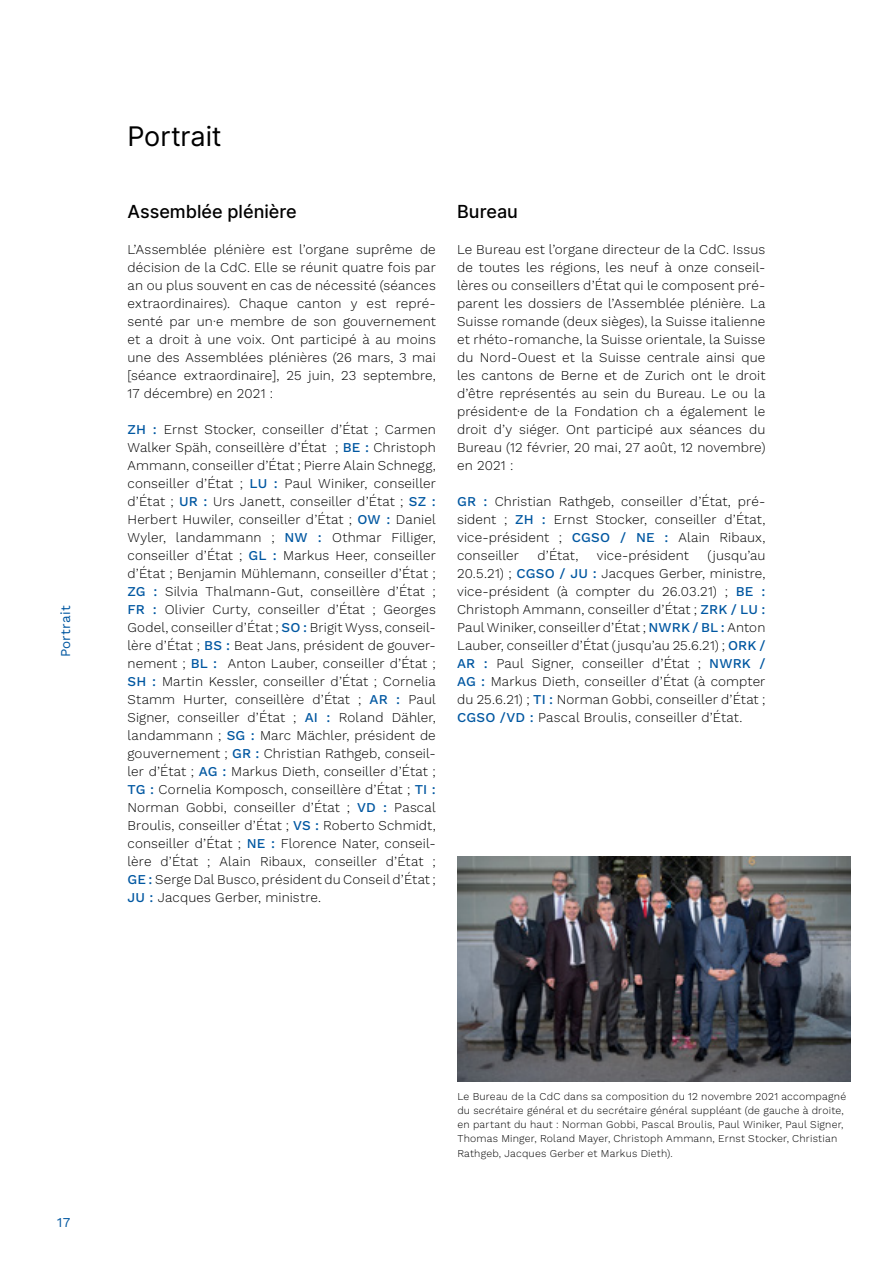
<style>
.page{position:relative;width:893px;height:1263px;background:#fff}
.page>*{position:absolute;margin:0;border:0;box-sizing:border-box;transform-origin:0 0}
.t1{font:27px "Inter";letter-spacing:-.005em;color:#000}
.t2{font:18px "Inter";color:#000}
.t3{font:300 13.5px/18px "Work Sans";letter-spacing:.01em;color:#000;text-align:justify}
.t4{font:13.5px "Work Sans";letter-spacing:.01em;color:#0057a1}
.t5{font:300 10.5px/14.2px "Work Sans";letter-spacing:.02em;color:#000}
.s1{font-weight:500;color:#0057a1}
</style>
<div class="page">
<img style="left:457px;top:856px;width:393px;height:226px">
<p class="t4" style="left:55px;top:657px;width:53px;rotate:-90deg">Portrait</p>
<h1 class="t1" style="left:128px;top:116px;width:96px">Portrait</h1>
<h2 class="t2" style="left:128px;top:198px;width:171px">Assemblée plénière</h2>
<p class="t3" style="left:128px;top:239px;width:310px">L’Assemblée plénière est l’organe suprême de décision de la CdC. Elle se réunit quatre fois par an ou plus souvent en cas de nécessité (séances extraordinaires). Chaque canton y est repré&shy;senté par un·e membre de son gouvernement et a droit à une voix. Ont participé à au moins une des Assemblées plénières (26 mars, 3 mai [séance extraordinaire], 25 juin, 23 septembre, 17 décembre) en 2021 :</p>
<p class="t3" style="left:128px;top:419px;width:310px"><span class="s1">ZH :</span> Ernst Stocker, conseiller d’État ; Carmen Walker Späh, conseillère d’État ; <span class="s1">BE :</span> Christoph Ammann, conseiller d’État ; Pierre Alain Schnegg, conseiller d’État ; <span class="s1">LU :</span> Paul Winiker, conseiller d’État ; <span class="s1">UR :</span> Urs Janett, conseiller d’État ; <span class="s1">SZ :<br></span>Herbert Huwiler, conseiller d’État ; <span class="s1">OW :</span> Daniel Wyler, landammann ; <span class="s1">NW :</span> Othmar Filliger, conseiller d’État ; <span class="s1">GL :</span> Markus Heer, conseiller d’État ; Benjamin Mühlemann, conseiller d’État ; <span class="s1">ZG :</span> Silvia Thalmann-Gut, conseillère d’État ; <span class="s1">FR :</span> Olivier Curty, conseiller d’État ; Georges Godel, conseiller d’État ; <span class="s1">SO :</span> Brigit Wyss, conseil&shy;lère d’État ; <span class="s1">BS :</span> Beat Jans, président de gouver&shy;nement ; <span class="s1">BL :</span> Anton Lauber, conseiller d’État ; <span class="s1">SH :</span> Martin Kessler, conseiller d’État ; Cornelia Stamm Hurter, conseillère d’État ; <span class="s1">AR :</span> Paul Signer, conseiller d’État ; <span class="s1">AI :</span> Roland Dähler, landammann ; <span class="s1">SG :</span> Marc Mächler, président de gouvernement ; <span class="s1">GR :</span> Christian Rathgeb, conseil&shy;ler d’État ; <span class="s1">AG :</span> Markus Dieth, conseiller d’État ; <span class="s1">TG :</span> Cornelia Komposch, conseillère d’État ; <span class="s1">TI :<br></span>Norman Gobbi, conseiller d’État ; <span class="s1">VD :</span> Pascal Broulis, conseiller d’État ; <span class="s1">VS :</span> Roberto Schmidt, conseiller d’État ; <span class="s1">NE :</span> Florence Nater, conseil&shy;lère d’État ; Alain Ribaux, conseiller d’État ; <span class="s1">GE :</span> Serge Dal Busco, président du Conseil d’État ; <span class="s1">JU :</span> Jacques Gerber, ministre.</p>
<h2 class="t2" style="left:457px;top:198px;width:62px">Bureau</h2>
<p class="t3" style="left:457px;top:239px;width:310px">Le Bureau est l’organe directeur de la CdC. Issus de toutes les régions, les neuf à onze conseil&shy;lères ou conseillers d’État qui le composent pré&shy;parent les dossiers de l’Assemblée plénière. La Suisse romande (deux sièges), la Suisse italienne et rhéto-romanche, la Suisse orientale, la Suisse du Nord-Ouest et la Suisse centrale ainsi que les cantons de Berne et de Zurich ont le droit d’être représentés au sein du Bureau. Le ou la président·e de la Fondation ch a également le droit d’y siéger. Ont participé aux séances du Bureau (12 février, 20 mai, 27 août, 12 novembre) en 2021 :</p>
<p class="t3" style="left:457px;top:491px;width:310px"><span class="s1">GR :</span> Christian Rathgeb, conseiller d’État, pré&shy;sident ; <span class="s1">ZH :</span> Ernst Stocker, conseiller d’État, vice-président ; <span class="s1">CGSO / NE :</span> Alain Ribaux, conseiller</p>
<p class="t3" style="left:537px;top:545px;width:42px">d’État,</p>
<p class="t3" style="left:597px;top:545px;width:94px">vice-président</p>
<p class="t3" style="left:457px;top:545px;width:310px;text-indent:250px">(jusqu’au 20.5.21) ; <span class="s1">CGSO / JU :</span> Jacques Gerber, ministre, vice-président (à compter du 26.03.21) ; <span class="s1">BE :<br></span>Christoph Ammann, conseiller d’État ; <span class="s1">ZRK / LU :<br></span>Paul Winiker, conseiller d’État ; <span class="s1">NWRK / BL :</span> Anton Lauber, conseiller d’État (jusqu’au 25.6.21) ; <span class="s1">ORK / AR :</span> Paul Signer, conseiller d’État ; <span class="s1">NWRK / AG :</span> Markus Dieth, conseiller d’État (à compter du 25.6.21) ; <span class="s1">TI :</span> Norman Gobbi, conseiller d’État ; <span class="s1">CGSO /VD :</span> Pascal Broulis, conseiller d’État.</p>
<p class="t4" style="left:57px;top:1212px;width:15px">17</p>
<p class="t5" style="left:457px;top:1088px;width:390px">Le Bureau de la CdC dans sa composition du 12 novembre 2021 accompagné du secrétaire général et du secrétaire général suppléant (de gauche à droite, en partant du haut : Norman Gobbi, Pascal Broulis, Paul Winiker, Paul Signer, Thomas Minger, Roland Mayer, Christoph Ammann, Ernst Stocker, Christian Rathgeb, Jacques Gerber et Markus Dieth).</p>
</div>
